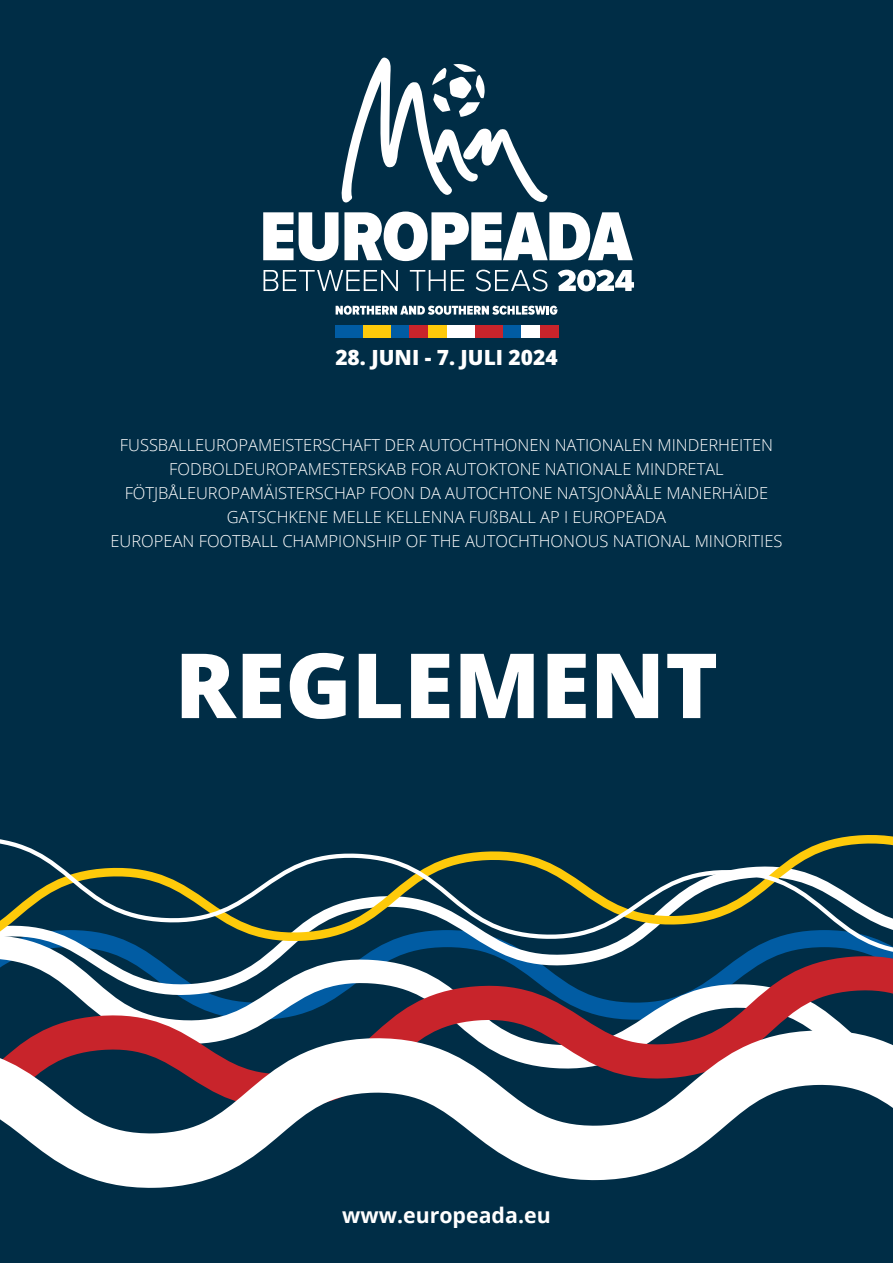
<style>
.page{position:relative;width:893px;height:1263px;background:#002d46}
.page>*{position:absolute;margin:0;border:0;box-sizing:border-box;transform-origin:0 0}
.t1{font:800 90px "Open Sans";color:#fff}
.t2{font:700 21.3px "Open Sans";color:#fff}
.t3{font:800 20.85px "Open Sans";color:#fff}
.t4{font:300 16.5px/24px "Open Sans";color:#fff;text-align:center}
</style>
<div class="page">
<svg style="left:0;top:1030px;width:893px;height:158px"></svg>
<svg style="left:0;top:962px;width:893px;height:68px"></svg>
<svg style="left:0;top:957px;width:893px;height:5px"></svg>
<svg style="left:0;top:835px;width:893px;height:122px"></svg>
<svg style="left:336px;top:306px;width:221px;height:9px"></svg>
<svg style="left:264px;top:270px;width:134px;height:21px"></svg>
<svg style="left:410px;top:270px;width:54px;height:21px"></svg>
<svg style="left:476px;top:270px;width:71px;height:21px"></svg>
<svg style="left:558px;top:270px;width:76px;height:21px"></svg>
<svg style="left:263px;top:57px;width:370px;height:204px"></svg>
<div style="left:335px;top:325px;width:28px;height:13px;background:#015ca3"></div>
<div style="left:363px;top:325px;width:28px;height:13px;background:#feca0a"></div>
<div style="left:502px;top:325px;width:19px;height:13px;background:#015ca3"></div>
<div style="left:540px;top:325px;width:18px;height:13px;background:#c8242b"></div>
<div style="left:521px;top:325px;width:19px;height:13px;background:#fff"></div>
<div style="left:391px;top:325px;width:18px;height:13px;background:#015ca3"></div>
<div style="left:428px;top:325px;width:19px;height:13px;background:#feca0a"></div>
<div style="left:409px;top:325px;width:19px;height:13px;background:#c8242b"></div>
<div style="left:475px;top:325px;width:27px;height:13px;background:#c8242b"></div>
<div style="left:447px;top:325px;width:28px;height:13px;background:#fff"></div>
<p class="t3" style="left:335px;top:343px;width:224px">28. JUNI - 7. JULI 2024</p>
<p class="t4" style="left:111px;top:433px;width:673px">FUSSBALLEUROPAMEISTERSCHAFT DER AUTOCHTHONEN NATIONALEN MINDERHEITEN FODBOLDEUROPAMESTERSKAB FOR AUTOKTONE NATIONALE MINDRETAL FÖTJBÅLEUROPAMÄISTERSCHAP FOON DA AUTOCHTONE NATSJONÅÅLE MANERHÄIDE GATSCHKENE MELLE KELLENNA FUßBALL AP I EUROPEADA<br>EUROPEAN FOOTBALL CHAMPIONSHIP OF THE AUTOCHTHONOUS NATIONAL MINORITIES</p>
<h1 class="t1" style="left:175px;top:617px;width:545px">REGLEMENT</h1>
<p class="t2" style="left:342px;top:1200px;width:210px">www.europeada.eu</p>
</div>
